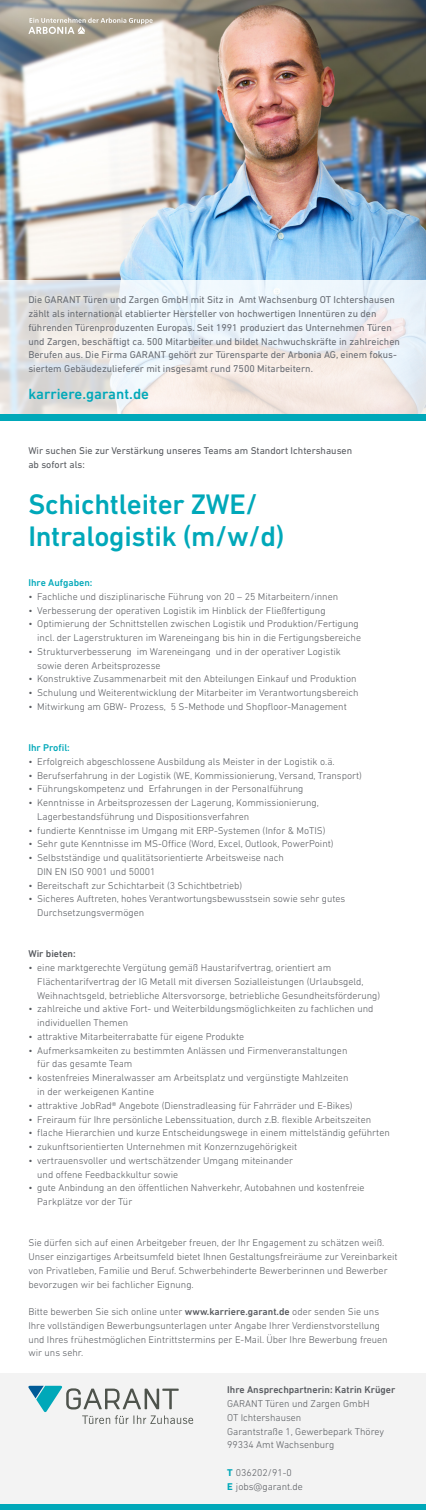
<style>
.page{position:relative;width:426px;height:1510px;background:#fff}
.page>*{position:absolute;margin:0;border:0;box-sizing:border-box;transform-origin:0 0}
.Head_1{font:500 28.75px/31.2px "DIN Next LT Pro";letter-spacing:-.01em;color:#00a8b9}
.t1{font:500 15px "DIN Next LT Pro";color:#00a8b9}
.Fließtext_Light{font:300 10px/13.8px "DIN Next LT Pro";color:#56595e}
.Fließtext_Regular_1{font:10px/13.8px "DIN Next LT Pro";color:#676b72}
.t2{font:10px/13.8px "DIN Next LT Pro";color:#56595e}
.Head_3{font:500 10px "DIN Next LT Pro";color:#56595e}
.Head_2{font:500 10px "DIN Next LT Pro";color:#00a8b9}
.s1{font-weight:500}
.s2{font-weight:700;color:#00a8b9}
</style>
<div class="page">
<img style="left:0;top:0;width:425px;height:280px">
<svg style="left:0;top:280px;width:425px;height:135px"></svg>
<div style="left:0;top:415px;width:425px;height:6px;background:#00a8b9"></div>
<div style="left:0;top:1373px;width:425px;height:136px;background:#f1f2f2"></div>
<div style="left:0;top:1504px;width:425px;height:5px;background:#00a8b9"></div>
<svg style="left:28px;top:1385px;width:165px;height:39px"></svg>
<svg style="left:28px;top:18px;width:124px;height:16px;background:#c2bbae"></svg>
<p class="Fließtext_Regular_1" style="left:28px;top:293px;width:372px">Die GARANT Türen und Zargen GmbH mit Sitz in Amt Wachsenburg OT Ichtershausen zählt als international etablierter Hersteller von hochwertigen Innentüren zu den führenden Türenproduzenten Europas. Seit 1991 produziert das Unternehmen Türen und Zargen, beschäftigt ca. 500 Mitarbeiter und bildet Nachwuchskräfte in zahlreichen Berufen aus. Die Firma GARANT gehört zur Türensparte der Arbonia AG, einem fokus&shy;siertem Gebäudezulieferer mit insgesamt rund 7500 Mitarbeitern.</p>
<p class="t1" style="left:28px;top:385px;width:122px">karriere.garant.de</p>
<p class="t2" style="left:28px;top:443px;width:325px">Wir suchen Sie zur Verstärkung unseres Teams am Standort Ichtershausen ab sofort als:</p>
<p class="Head_1" style="left:28px;top:489px;width:257px">Schichtleiter ZWE/<br>Intralogistik (m/w/d)</p>
<p class="Head_2" style="left:28px;top:577px;width:66px">Ihre Aufgaben:</p>
<p class="Fließtext_Light" style="left:28px;top:589px;width:311px">• Fachliche und disziplinarische Führung von 20 – 25 Mitarbeitern/innen</p>
<p class="Fließtext_Light" style="left:28px;top:603px;width:298px">• Verbesserung der operativen Logistik im Hinblick der Fließfertigung</p>
<p class="Fließtext_Light" style="left:28px;top:617px;width:334px;text-align:right">• Optimierung der Schnittstellen zwischen Logistik und Produktion/Fertigung incl. der Lagerstrukturen im Wareneingang bis hin in die Fertigungsbereiche</p>
<p class="Fließtext_Light" style="left:37px;top:644px;width:305px;text-indent:-9px">• Strukturverbesserung im Wareneingang und in der operativer Logistik sowie deren Arbeitsprozesse</p>
<p class="Fließtext_Light" style="left:28px;top:672px;width:329px">• Konstruktive Zusammenarbeit mit den Abteilungen Einkauf und Produktion</p>
<p class="Fließtext_Light" style="left:28px;top:685px;width:331px">• Schulung und Weiterentwicklung der Mitarbeiter im Verantwortungsbereich</p>
<p class="Fließtext_Light" style="left:28px;top:699px;width:319px">• Mitwirkung am GBW- Prozess, 5 S-Methode und Shopfloor-Management</p>
<p class="Head_2" style="left:28px;top:742px;width:43px">Ihr Profil:</p>
<p class="Fließtext_Light" style="left:28px;top:754px;width:307px">• Erfolgreich abgeschlossene Ausbildung als Meister in der Logistik o.ä.</p>
<p class="Fließtext_Light" style="left:28px;top:768px;width:335px">• Berufserfahrung in der Logistik (WE, Kommissionierung, Versand, Transport)</p>
<p class="Fließtext_Light" style="left:28px;top:782px;width:276px">• Führungskompetenz und Erfahrungen in der Personalführung</p>
<p class="Fließtext_Light" style="left:37px;top:795px;width:283px;text-indent:-9px">• Kenntnisse in Arbeitsprozessen der Lagerung, Kommissionierung,<br>Lagerbestandsführung und Dispositionsverfahren</p>
<p class="Fließtext_Light" style="left:28px;top:823px;width:298px">• fundierte Kenntnisse im Umgang mit ERP-Systemen (Infor &amp; MoTIS)</p>
<p class="Fließtext_Light" style="left:28px;top:837px;width:306px">• Sehr gute Kenntnisse im MS-Office (Word, Excel, Outlook, PowerPoint)</p>
<p class="Fließtext_Light" style="left:37px;top:850px;width:248px;text-indent:-9px">• Selbstständige und qualitätsorientierte Arbeitsweise nach<br>DIN EN ISO 9001 und 50001</p>
<p class="Fließtext_Light" style="left:28px;top:878px;width:215px">• Bereitschaft zur Schichtarbeit (3 Schichtbetrieb)</p>
<p class="Fließtext_Light" style="left:37px;top:892px;width:309px;text-indent:-9px">• Sicheres Auftreten, hohes Verantwortungsbewusstsein sowie sehr gutes<br>Durchsetzungsvermögen</p>
<p class="Head_3" style="left:28px;top:948px;width:49px">Wir bieten:</p>
<p class="Fließtext_Light" style="left:37px;top:960px;width:344px;text-indent:-9px">• eine marktgerechte Vergütung gemäß Haustarifvertrag, orientiert am<br>Flächentarifvertrag der IG Metall mit diversen Sozialleistungen (Urlaubsgeld,<br>Weihnachtsgeld, betriebliche Altersvorsorge, betriebliche Gesundheitsförderung)</p>
<p class="Fließtext_Light" style="left:37px;top:1002px;width:337px;text-indent:-9px">• zahlreiche und aktive Fort- und Weiterbildungsmöglichkeiten zu fachlichen und individuellen Themen</p>
<p class="Fließtext_Light" style="left:28px;top:1029px;width:217px">• attraktive Mitarbeiterrabatte für eigene Produkte</p>
<p class="Fließtext_Light" style="left:37px;top:1043px;width:311px;text-indent:-9px">• Aufmerksamkeiten zu bestimmten Anlässen und Firmenveranstaltungen für das gesamte Team</p>
<p class="Fließtext_Light" style="left:37px;top:1070px;width:312px;text-indent:-9px">• kostenfreies Mineralwasser am Arbeitsplatz und vergünstigte Mahlzeiten in der werkeigenen Kantine</p>
<p class="Fließtext_Light" style="left:28px;top:1098px;width:325px">• attraktive JobRad® Angebote (Dienstradleasing für Fahrräder und E-Bikes)</p>
<p class="Fließtext_Light" style="left:28px;top:1112px;width:344px">• Freiraum für Ihre persönliche Lebenssituation, durch z.B. flexible Arbeitszeiten</p>
<p class="Fließtext_Light" style="left:28px;top:1125px;width:362px">• flache Hierarchien und kurze Entscheidungswege in einem mittelständig geführten</p>
<p class="Fließtext_Light" style="left:28px;top:1139px;width:270px">• zukunftsorientierten Unternehmen mit Konzernzugehörigkeit</p>
<p class="Fließtext_Light" style="left:37px;top:1153px;width:257px;text-indent:-9px">• vertrauensvoller und wertschätzender Umgang miteinander und offene Feedbackkultur sowie</p>
<p class="Fließtext_Light" style="left:37px;top:1180px;width:328px;text-indent:-9px">• gute Anbindung an den öffentlichen Nahverkehr, Autobahnen und kostenfreie<br>Parkplätze vor der Tür</p>
<p class="Fließtext_Light" style="left:28px;top:1235px;width:370px">Sie dürfen sich auf einen Arbeitgeber freuen, der Ihr Engagement zu schätzen weiß.<br>Unser einzigartiges Arbeitsumfeld bietet Ihnen Gestaltungsfreiräume zur Vereinbarkeit von Privatleben, Familie und Beruf. Schwerbehinderte Bewerberinnen und Bewerber bevorzugen wir bei fachlicher Eignung.</p>
<p class="Fließtext_Light" style="left:28px;top:1304px;width:360px">Bitte bewerben Sie sich online unter <span class="s1">www.karriere.garant.de</span> oder senden Sie uns Ihre vollständigen Bewerbungsunterlagen unter Angabe Ihrer Verdienstvorstellung und Ihres frühestmöglichen Eintrittstermins per E-Mail. Über Ihre Bewerbung freuen wir uns sehr.</p>
<p class="Head_3" style="left:227px;top:1384px;width:169px">Ihre Ansprechpartnerin: Katrin Krüger</p>
<p class="Fließtext_Light" style="left:227px;top:1396px;width:144px">GARANT Türen und Zargen GmbH</p>
<p class="Fließtext_Light" style="left:227px;top:1410px;width:75px">OT Ichtershausen</p>
<p class="Fließtext_Light" style="left:227px;top:1424px;width:158px">Garantstraße 1, Gewerbepark Thörey</p>
<p class="Fließtext_Light" style="left:227px;top:1437px;width:108px">99334 Amt Wachsenburg</p>
<p class="Fließtext_Light" style="left:227px;top:1465px;width:66px"><span class="s2">T</span> 036202/91-0</p>
<p class="Fließtext_Light" style="left:227px;top:1479px;width:77px"><span class="s2">E</span> jobs@garant.de</p>
</div>
